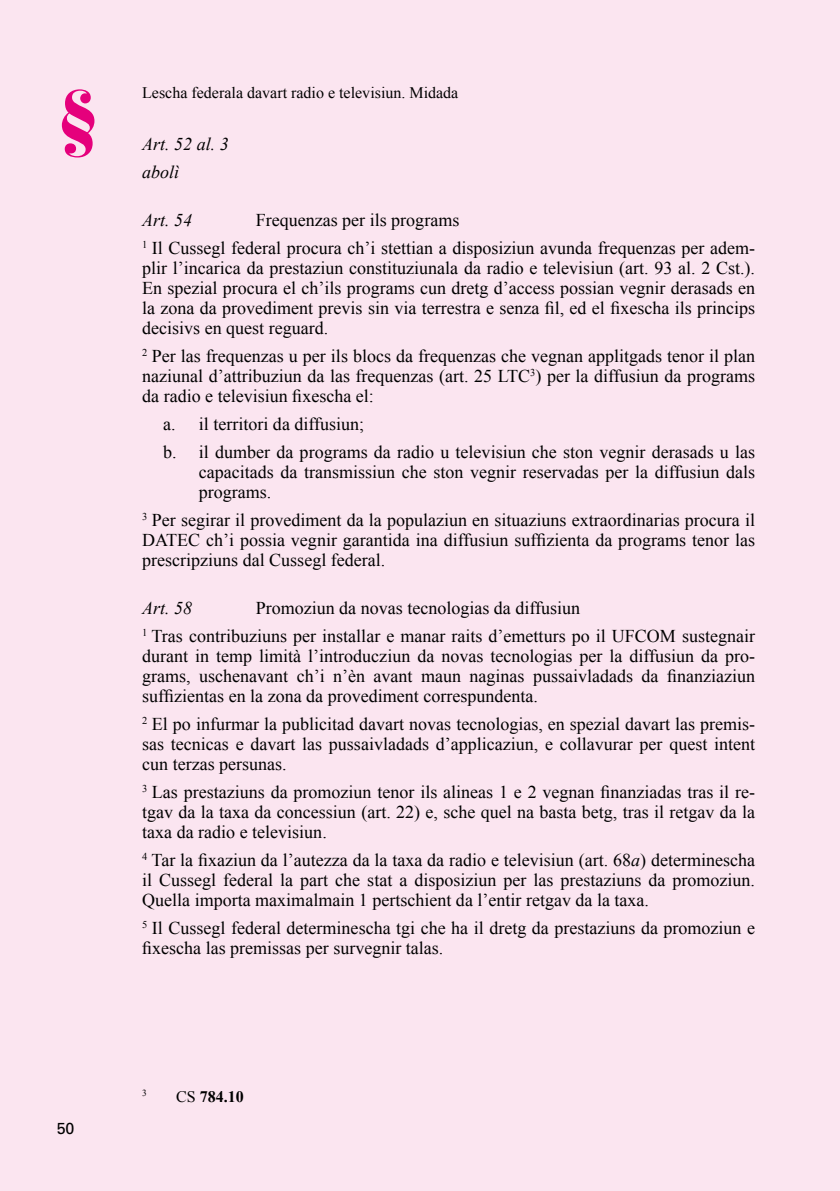
<style>
.page{position:relative;width:840px;height:1191px;background:#fff}
.page>*{position:absolute;margin:0;border:0;box-sizing:border-box;transform-origin:0 0}
.t1{font:900 70px "Bauer Bodoni";color:#e5007c}
.Abstimmungstext_Grun{font:18px/20px "Times New Roman";color:#000;text-align:justify}
.Abstimmungstext_Grun-2{font:italic 18px "Times New Roman";color:#000}
.Abstimmungstext_Grun-3{font:16px "Times New Roman";color:#000}
.Abstimmungstext_Grun-4{font:700 16px "Times New Roman";color:#000}
.t2{font:16px "Univers";color:#000}
.Abstimmungstext_Grun-5{font:9.4px "Times New Roman";color:#000}
.s1{font-style:italic}
.s2{font-weight:400}
</style>
<div class="page">
<div style="left:0;top:0;width:839px;height:1191px;background:#fbe5f0"></div>
<h1 class="t1" style="left:57px;top:73px;width:44px">§</h1>
<p class="Abstimmungstext_Grun-3" style="left:142px;top:82px;width:317px">Lescha federala davart radio e televisiun. Midada</p>
<p class="Abstimmungstext_Grun-2" style="left:142px;top:131px;width:88px">Art. 52 al. 3</p>
<p class="Abstimmungstext_Grun-2" style="left:142px;top:159px;width:39px">abolì</p>
<p class="Abstimmungstext_Grun-2" style="left:142px;top:207px;width:52px">Art. 54</p>
<p class="Abstimmungstext_Grun" style="left:255px;top:210px;width:205px">Frequenzas per ils programs</p>
<p class="Abstimmungstext_Grun" style="left:142px;top:238px;width:614px"><sup>1</sup> Il Cussegl federal procura ch’i stettian a disposiziun avunda frequenzas per adem&shy;plir l’incarica da prestaziun constituziunala da radio e televisiun (art. 93 al. 2 Cst.).<br>En spezial procura el ch’ils programs cun dretg d’access possian vegnir derasads en la zona da provediment previs sin via terrestra e senza fil, ed el fixescha ils princips decisivs en quest reguard.</p>
<p class="Abstimmungstext_Grun" style="left:142px;top:345px;width:614px"><sup>2</sup> Per las frequenzas u per ils blocs da frequenzas che vegnan applitgads tenor il plan naziunal d’attribuziun da las frequenzas (art. 25 LTC<sup>3</sup>) per la diffusiun da programs da radio e televisiun fixescha el:</p>
<p class="Abstimmungstext_Grun" style="left:163px;top:413px;width:202px">a. il territori da diffusiun;</p>
<p class="Abstimmungstext_Grun" style="left:199px;top:441px;width:557px;text-indent:-36px">b. il dumber da programs da radio u televisiun che ston vegnir derasads u las capacitads da transmissiun che ston vegnir reservadas per la diffusiun dals programs.</p>
<p class="Abstimmungstext_Grun" style="left:142px;top:509px;width:614px"><sup>3</sup> Per segirar il provediment da la populaziun en situaziuns extraordinarias procura il DATEC ch’i possia vegnir garantida ina diffusiun suffizienta da programs tenor las prescripziuns dal Cussegl federal.</p>
<p class="Abstimmungstext_Grun-2" style="left:142px;top:595px;width:52px">Art. 58</p>
<p class="Abstimmungstext_Grun" style="left:255px;top:598px;width:326px">Promoziun da novas tecnologias da diffusiun</p>
<p class="Abstimmungstext_Grun" style="left:142px;top:626px;width:614px"><sup>1</sup> Tras contribuziuns per installar e manar raits d’emetturs po il UFCOM sustegnair durant in temp limità l’introducziun da novas tecnologias per la diffusiun da pro&shy;grams, uschenavant ch’i n’èn avant maun naginas pussaivladads da finanziaziun suffizientas en la zona da provediment correspundenta.</p>
<p class="Abstimmungstext_Grun" style="left:142px;top:713px;width:614px"><sup>2</sup> El po infurmar la publicitad davart novas tecnologias, en spezial davart las premis&shy;sas tecnicas e davart las pussaivladads d’applicaziun, e collavurar per quest intent cun terzas persunas.</p>
<p class="Abstimmungstext_Grun" style="left:142px;top:781px;width:614px"><sup>3</sup> Las prestaziuns da promoziun tenor ils alineas 1 e 2 vegnan finanziadas tras il re&shy;tgav da la taxa da concessiun (art. 22) e, sche quel na basta betg, tras il retgav da la taxa da radio e televisiun.</p>
<p class="Abstimmungstext_Grun" style="left:142px;top:849px;width:614px"><sup>4</sup> Tar la fixaziun da l’autezza da la taxa da radio e televisiun (art. 68<span class="s1">a</span>) determinescha il Cussegl federal la part che stat a disposiziun per las prestaziuns da promoziun.<br>Quella importa maximalmain 1 pertschient da l’entir retgav da la taxa.</p>
<p class="Abstimmungstext_Grun" style="left:142px;top:917px;width:614px"><sup>5</sup> Il Cussegl federal determinescha tgi che ha il dretg da prestaziuns da promoziun e fixescha las premissas per survegnir talas.</p>
<p class="t2" style="left:57px;top:1119px;width:19px">50</p>
<p class="Abstimmungstext_Grun-5" style="left:142px;top:1086px;width:6px">3</p>
<p class="Abstimmungstext_Grun-4" style="left:176px;top:1085px;width:69px"><span class="s2">CS</span> 784.10</p>
</div>
